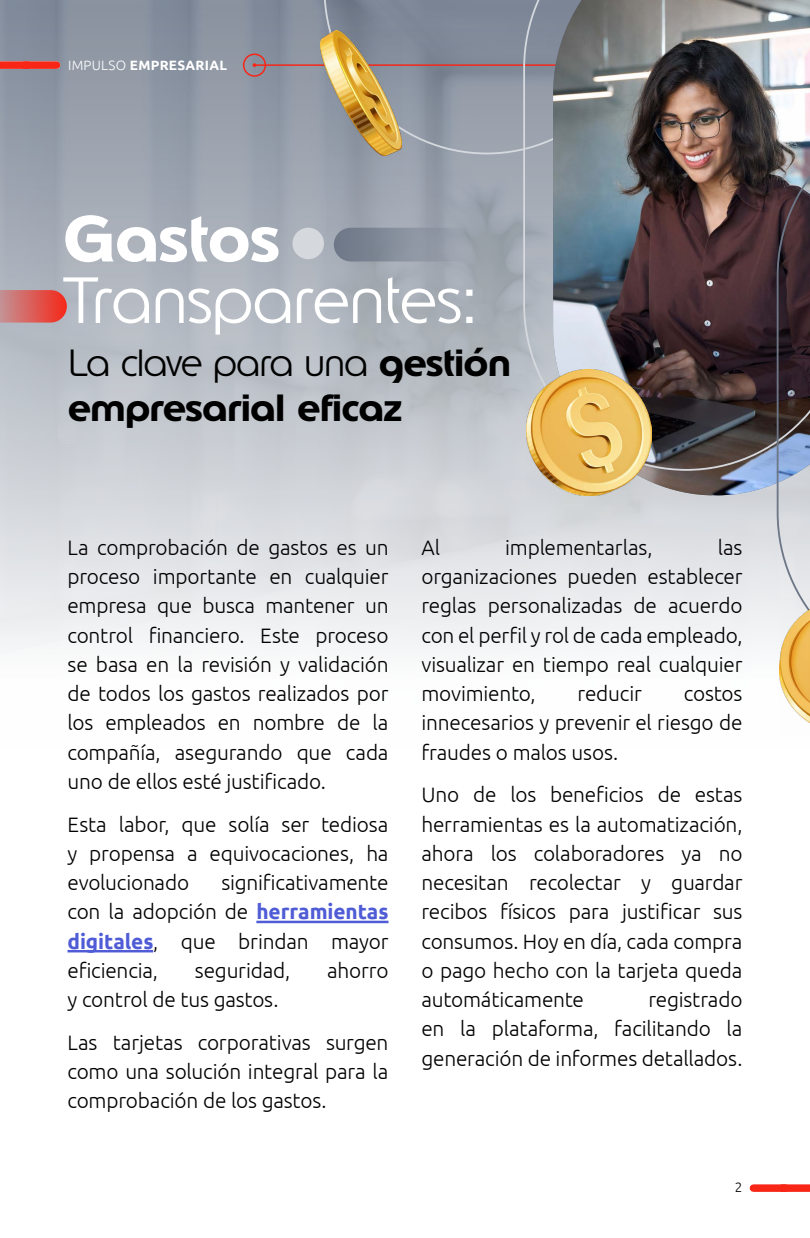
<style>
.page{position:relative;width:810px;height:1238px;background:#fff}
.page>*{position:absolute;margin:0;border:0;box-sizing:border-box;transform-origin:0 0}
.t1{font:300 64.5px "Edenred";color:#fff}
.t2{font:700 64.5px "Edenred";color:#fff}
.t3{font:700 37.5px/45px "Edenred";letter-spacing:-.005em;color:#000}
.t4{font:300 20.85px/29.2px "Ubuntu";letter-spacing:-.01em;color:#000;text-align:justify}
.t5{font:700 13.5px "Ubuntu";letter-spacing:.02em;color:#fff}
.t6{font:300 13.5px "Ubuntu";color:#000}
.s1{font-weight:300}
.s2{font-weight:700;color:#4f5cd6}
</style>
<div class="page">
<img style="left:0;top:0;width:780px;height:681px">
<svg style="left:323px;top:0;width:199px;height:155px;background:#88919e"></svg>
<hr style="left:254px;top:64px;width:556px;height:2px;background:#f72617">
<div style="left:243px;top:54px;width:23px;height:23px;border:2px solid #f72617;border-radius:50%"></div>
<div style="left:24px;top:61px;width:33px;height:8px;background:#f72617"></div>
<div style="left:0;top:61px;width:29px;height:8px;background:#f72617"></div>
<hr style="left:256px;top:920px;width:133px;height:3px;background:#4f5cd6">
<hr style="left:68px;top:950px;width:85px;height:2px;background:#4f5cd6">
<svg style="left:0;top:290px;width:67px;height:32px;background:#d8635f"></svg>
<div style="left:292px;top:228px;width:32px;height:31px;background:#d5d8dd;border-radius:50%"></div>
<div style="left:334px;top:228px;width:151px;height:33px;background:linear-gradient(to right,#6f7989,#a2aab3);border-radius:17px"></div>
<div style="left:753px;top:1184px;width:33px;height:7px;background:#f72617"></div>
<div style="left:781px;top:1184px;width:29px;height:7px;background:#f72617"></div>
<img style="left:651px;top:472px;width:125px;height:23px">
<img style="left:321px;top:30px;width:80px;height:125px">
<img style="left:522px;top:0;width:288px;height:472px">
<img style="left:527px;top:370px;width:124px;height:126px">
<svg style="left:776px;top:109px;width:34px;height:571px;background:#7d7880"></svg>
<img style="left:780px;top:598px;width:30px;height:125px">
<p class="t5" style="left:68px;top:57px;width:160px"><span class="s1">IMPULSO</span> EMPRESARIAL</p>
<h1 class="t2" style="left:63px;top:195px;width:218px">Gastos</h1>
<h1 class="t1" style="left:63px;top:257px;width:415px">Transparentes:</h1>
<h2 class="t3" style="left:68px;top:340px;width:444px"><span class="s1">La clave para una</span> gestión empresarial eficaz</h2>
<p class="t4" style="left:68px;top:532px;width:323px">La comprobación de gastos es un proceso importante en cualquier empresa que busca mantener un control financiero. Este proceso se basa en la revisión y validación de todos los gastos realizados por los empleados en nombre de la compañía, asegurando que cada uno de ellos esté justificado.</p>
<p class="t4" style="left:68px;top:809px;width:323px">Esta labor, que solía ser tediosa y propensa a equivocaciones, ha evolucionado</p>
<p class="t4" style="left:68px;top:867px;width:323px;text-indent:154px">significativamente con la adopción de <span class="s2">herramientas digitales</span>, que brindan mayor eficiencia,</p>
<p class="t4" style="left:195px;top:955px;width:97px">seguridad,</p>
<p class="t4" style="left:327px;top:955px;width:63px">ahorro</p>
<p class="t4" style="left:68px;top:977px;width:323px;line-height:42.8px">y control de tus gastos.<br>Las tarjetas corporativas surgen</p>
<p class="t4" style="left:68px;top:1056px;width:323px">como una solución integral para la comprobación de los gastos.</p>
<p class="t4" style="left:421px;top:532px;width:20px">Al</p>
<p class="t4" style="left:505px;top:532px;width:149px">implementarlas,</p>
<p class="t4" style="left:421px;top:532px;width:323px;text-indent:296px">las organizaciones pueden establecer reglas personalizadas de acuerdo con el perfil y rol de cada empleado, visualizar en tiempo real cualquier movimiento,</p>
<p class="t4" style="left:578px;top:678px;width:66px">reducir</p>
<p class="t4" style="left:421px;top:678px;width:323px;text-indent:262px">costos innecesarios y prevenir el riesgo de fraudes o malos usos.</p>
<p class="t4" style="left:421px;top:779px;width:323px">Uno de los beneficios de estas herramientas es la automatización, ahora los colaboradores ya no necesitan recolectar y guardar recibos físicos para justificar sus consumos. Hoy en día, cada compra o pago hecho con la tarjeta queda automáticamente</p>
<p class="t4" style="left:421px;top:984px;width:323px;text-indent:227px">registrado en la plataforma, facilitando la generación de informes detallados.</p>
<p class="t6" style="left:735px;top:1179px;width:9px">2</p>
</div>
